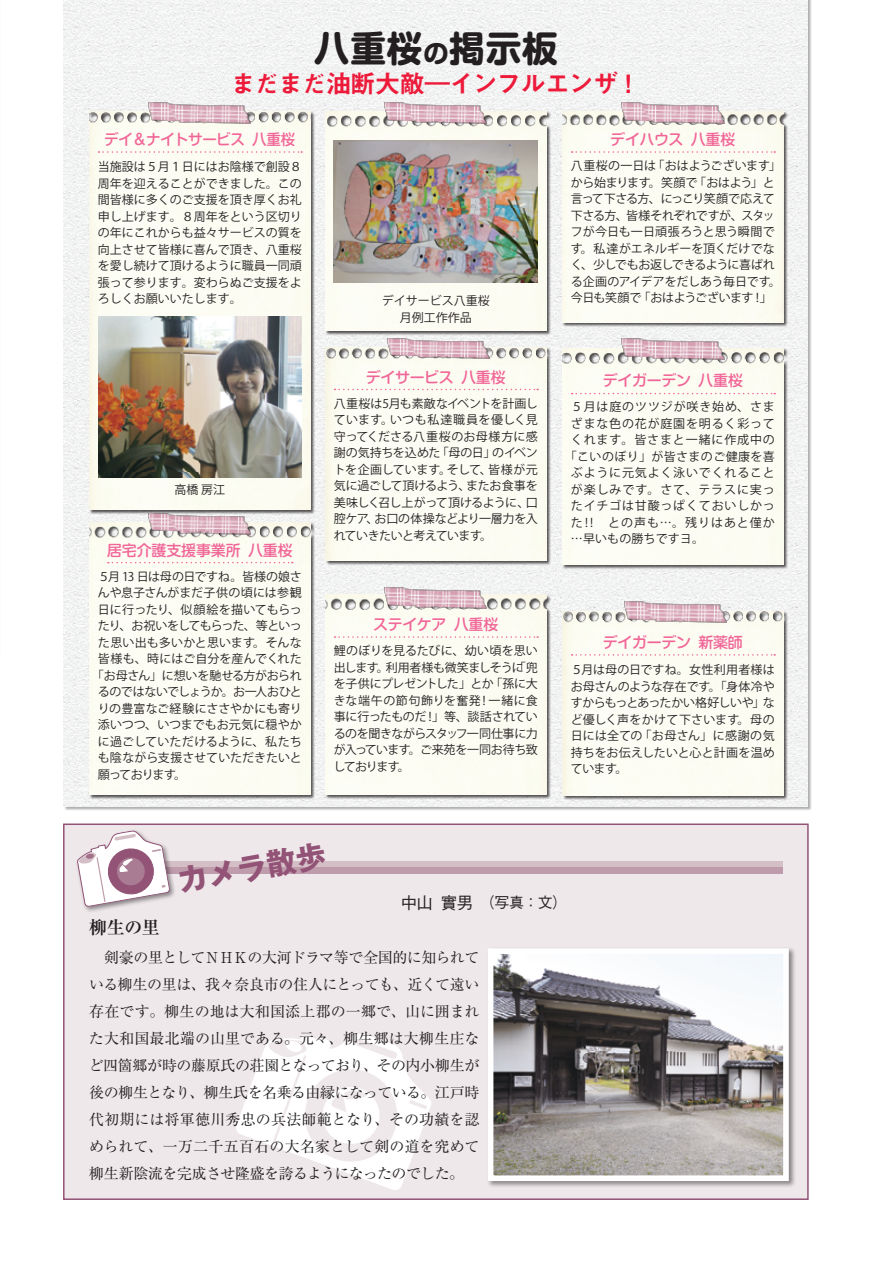
<style>
.page{position:relative;width:893px;height:1263px;background:#fff}
.page>*{position:absolute;margin:0;border:0;box-sizing:border-box;transform-origin:0 0}
.t1{font:700 35.7px "Shin M Go Pro";letter-spacing:.025em;color:#231f20}
.t2{font:700 30px "Gothic MB101 Pr 5";color:#925376}
.t3{font:25.2px "Midashi Go Pr 5 MB31";letter-spacing:-.045em;color:#ed1a3a}
.t4{font:700 18px "Ryumin Pr 5";color:#231f20}
.t5{font:15px/27px "Ryumin Pr 5";letter-spacing:-.025em;color:#231f20;text-align:justify}
.t6{font:500 15px "Shin M Go Pro";letter-spacing:-.015em;color:#f16698}
.t7{font:500 15px "Gothic BBB Pr 5";color:#231f20}
.t8{font:12px/16.5px "Koz Go Pro";color:#231f20;text-align:justify}
.t9{font:12px/16.5px "Koz Go Pro";letter-spacing:-.025em;color:#231f20}
.t10{font:12px "Koz Go Pro";letter-spacing:.065em;color:#231f20}
.t11{font:12px "Koz Go Pro";letter-spacing:.07em;color:#231f20}
.t12{font:12px "Koz Go Pro";letter-spacing:-.07em;color:#231f20}
.t13{font:12px "Koz Go Pro";letter-spacing:-.02em;color:#231f20}
.t14{font:12px "Koz Go Pro";letter-spacing:-.055em;color:#231f20}
.t15{font:12px "Koz Go Pro";letter-spacing:.03em;color:#231f20}
.t16{font:12px "Koz Go Pro";letter-spacing:.075em;color:#231f20}
.t17{font:12px "Koz Go Pro";letter-spacing:.08em;color:#231f20}
.t18{font:12px "Koz Go Pro";letter-spacing:-.06em;color:#231f20}
.s1{font-size:25.2px}
.s2{font-size:16.5px}
</style>
<div class="page">
<div style="left:64px;top:0;width:754px;height:817px;background:#231f20;opacity:.35"></div>
<img style="left:64px;top:0;width:744px;height:807px">
<div style="left:63px;top:823px;width:746px;height:377px;background:#efe8eb;border:2px solid #925376"></div>
<div style="left:89px;top:861px;width:693px;height:6px;background:#d5bfc7"></div>
<div style="left:89px;top:867px;width:693px;height:7px;background:#bf9cac"></div>
<svg style="left:236px;top:1034px;width:195px;height:156px"></svg>
<div style="left:75px;top:828px;width:119px;height:106px;background:#231f20;opacity:.5"></div>
<svg style="left:75px;top:830px;width:95px;height:77px"></svg>
<div style="left:486px;top:946px;width:316px;height:248px;background:#231f20;opacity:.5"></div>
<img style="left:495px;top:955px;width:287px;height:219px">
<div style="left:488px;top:948px;width:301px;height:233px;border:6px solid #fff"></div>
<div style="left:89px;top:111px;width:232px;height:409px;background:#231f20;opacity:.75"></div>
<div style="left:89px;top:111px;width:221px;height:398px;background:#fcfcf3"></div>
<img style="left:149px;top:103px;width:102px;height:20px">
<svg style="left:99px;top:151px;width:203px;height:2px"></svg>
<div style="left:562px;top:112px;width:233px;height:222px;background:#231f20;opacity:.75"></div>
<div style="left:562px;top:111px;width:221px;height:211px;background:#fcfcf3"></div>
<img style="left:622px;top:103px;width:102px;height:20px">
<svg style="left:572px;top:151px;width:203px;height:2px"></svg>
<div style="left:325px;top:112px;width:232px;height:230px;background:#231f20;opacity:.75"></div>
<img style="left:325px;top:111px;width:221px;height:220px">
<img style="left:385px;top:103px;width:102px;height:20px">
<img style="left:334px;top:140px;width:204px;height:142px">
<div style="left:89px;top:522px;width:232px;height:283px;background:#231f20;opacity:.75"></div>
<div style="left:89px;top:522px;width:221px;height:272px;background:#fcfcf3"></div>
<img style="left:149px;top:513px;width:102px;height:21px">
<svg style="left:108px;top:562px;width:185px;height:1px"></svg>
<div style="left:326px;top:347px;width:231px;height:224px;background:#231f20;opacity:.75"></div>
<div style="left:325px;top:347px;width:221px;height:213px;background:#fcfcf3"></div>
<svg style="left:335px;top:389px;width:203px;height:1px"></svg>
<img style="left:388px;top:338px;width:102px;height:21px">
<div style="left:563px;top:611px;width:232px;height:195px;background:#231f20;opacity:.75"></div>
<div style="left:562px;top:611px;width:221px;height:184px;background:#fcfcf3"></div>
<svg style="left:572px;top:654px;width:203px;height:2px"></svg>
<img style="left:625px;top:602px;width:102px;height:20px">
<div style="left:325px;top:595px;width:232px;height:210px;background:#231f20;opacity:.75"></div>
<div style="left:325px;top:594px;width:221px;height:200px;background:#fcfcf3"></div>
<svg style="left:335px;top:636px;width:203px;height:2px"></svg>
<img style="left:385px;top:588px;width:102px;height:20px">
<div style="left:562px;top:349px;width:233px;height:226px;background:#231f20;opacity:.75"></div>
<div style="left:562px;top:348px;width:221px;height:216px;background:#fcfcf3"></div>
<img style="left:622px;top:339px;width:102px;height:20px">
<svg style="left:572px;top:393px;width:203px;height:1px"></svg>
<img style="left:99px;top:317px;width:202px;height:161px">
<h1 class="t1" style="left:314px;top:19px;width:246px">八重桜<span class="s1">の</span>掲示板</h1>
<h3 class="t3" style="left:231px;top:63px;width:412px">まだまだ油断大敵―インフルエンザ！</h3>
<p class="t6" style="left:104px;top:127px;width:193px">デイ＆ナイトサービス 八重桜</p>
<p class="t8" style="left:98px;top:159px;width:205px">当施設は５月１日にはお陰様で創設８周年を迎えることができました。この間皆様に多くのご支援を頂き厚くお礼申し上げます。８周年をという区切りの年にこれからも益々サービスの質を向上させて皆様に喜んで頂き、八重桜を愛し続けて頂けるように職員一同頑張って参ります。変わらぬご支援をよろしくお願いいたします。</p>
<p class="t8" style="left:174px;top:481px;width:52px">高橋 房江</p>
<p class="t6" style="left:107px;top:538px;width:187px">居宅介護支援事業所 八重桜</p>
<p class="t9" style="left:98px;top:569px;width:205px">５月 13 日は母の日ですね。皆様の娘さ</p>
<p class="t8" style="left:98px;top:585px;width:205px">んや息子さんがまだ子供の頃には参観</p>
<p class="t8" style="left:98px;top:602px;width:205px">日に行ったり、似顔絵を描いてもらっ</p>
<p class="t12" style="left:98px;top:618px;width:205px">たり、お祝いをしてもらった、等といっ</p>
<p class="t8" style="left:98px;top:635px;width:205px">た思い出も多いかと思います。そんな</p>
<p class="t8" style="left:98px;top:651px;width:205px">皆様も、時にはご自分を産んでくれた</p>
<p class="t13" style="left:92px;top:668px;width:211px">「お母さん」に想いを馳せる方がおられ</p>
<p class="t14" style="left:98px;top:684px;width:205px">るのではないでしょうか。お一人おひと</p>
<p class="t8" style="left:98px;top:701px;width:205px">りの豊富なご経験にささやかにも寄り</p>
<p class="t8" style="left:98px;top:717px;width:206px">添いつつ、いつまでもお元気に穏やか</p>
<p class="t8" style="left:98px;top:734px;width:206px">に過ごしていただけるように、私たち</p>
<p class="t8" style="left:98px;top:750px;width:206px">も陰ながら支援させていただきたいと</p>
<p class="t18" style="left:98px;top:767px;width:90px">願っております。</p>
<p class="t8" style="left:382px;top:293px;width:110px;text-align:center">デイサービス八重桜月例工作作品</p>
<p class="t6" style="left:366px;top:365px;width:142px">デイサービス 八重桜</p>
<p class="t8" style="left:334px;top:395px;width:206px">八重桜は5月も素敵なイベントを計画しています。いつも私達職員を優しく見守ってくださる八重桜のお母様方に感謝の気持ちを込めた「母の日」のイベントを企画しています。そして、皆様が元気に過ごして頂けるよう、またお食事を美味しく召し上がって頂けるように、口腔ケア、お口の体操などより一層力を入れていきたいと考えています。</p>
<p class="t6" style="left:373px;top:612px;width:127px">ステイケア 八重桜</p>
<p class="t8" style="left:334px;top:643px;width:206px">鯉のぼりを見るたびに、幼い頃を思い出します。利用者様も微笑ましそうに「兜を子供にプレゼントした」とか「孫に大きな端午の節句飾りを奮発！一緒に食事に行ったものだ！」等、談話されているのを聞きながらスタッフ一同仕事に力が入っています。ご来苑を一同お待ち致しております。</p>
<p class="t6" style="left:610px;top:127px;width:127px">デイハウス 八重桜</p>
<p class="t9" style="left:571px;top:158px;width:211px">八重桜の一日は「おはようございます」から始まります。笑顔で「おはよう」と言って下さる方、にっこり笑顔で応えて下さる方、皆様それぞれですが、スタッフが今日も一日頑張ろうと思う瞬間です。私達がエネルギーを頂くだけでなく、少しでもお返しできるように喜ばれる企画のアイデアをだしあう毎日です。今日も笑顔で「おはようございます！」</p>
<p class="t6" style="left:603px;top:368px;width:142px">デイガーデン 八重桜</p>
<p class="t11" style="left:571px;top:399px;width:206px">５月は庭のツツジが咲き始め、さま</p>
<p class="t10" style="left:571px;top:415px;width:206px">ざまな色の花が庭園を明るく彩って</p>
<p class="t11" style="left:571px;top:432px;width:206px">くれます。皆さまと一緒に作成中の</p>
<p class="t15" style="left:565px;top:448px;width:211px">「こいのぼり」が皆さまのご健康を喜</p>
<p class="t10" style="left:571px;top:465px;width:206px">ぶように元気よく泳いでくれること</p>
<p class="t16" style="left:571px;top:481px;width:205px">が楽しみです。さて、テラスに実っ</p>
<p class="t10" style="left:571px;top:498px;width:206px">たイチゴは甘酸っぱくておいしかっ</p>
<p class="t17" style="left:571px;top:514px;width:206px">た‼　との声も…。残りはあと僅か</p>
<p class="t8" style="left:571px;top:531px;width:135px">…早いもの勝ちですヨ。</p>
<p class="t6" style="left:603px;top:630px;width:142px">デイガーデン新薬師</p>
<p class="t8" style="left:571px;top:662px;width:206px">５月は母の日ですね。女性利用者様はお母さんのような存在です。｢身体冷やすからもっとあったかい格好しいや｣など優しく声をかけて下さいます。母の日には全ての「お母さん」に感謝の気持ちをお伝えしたいと心と計画を温めています。</p>
<h2 class="t2" style="left:174px;top:856px;width:152px;rotate:-10deg">カメラ散歩</h2>
<p class="t7" style="left:401px;top:890px;width:168px"><span class="s2">中山 實男</span>　（写真：文）</p>
<h3 class="t4" style="left:89px;top:913px;width:72px">柳生の里</h3>
<p class="t5" style="left:89px;top:943px;width:392px;text-indent:16px">剣豪の里としてＮＨＫの大河ドラマ等で全国的に知られている柳生の里は、我々奈良市の住人にとっても、近くて遠い存在です。柳生の地は大和国添上郡の一郷で、山に囲まれた大和国最北端の山里である。元々、柳生郷は大柳生庄など四箇郷が時の藤原氏の荘園となっており、その内小柳生が後の柳生となり、柳生氏を名乗る由縁になっている。江戸時代初期には将軍徳川秀忠の兵法師範となり、その功績を認められて、一万二千五百石の大名家として剣の道を究めて柳生新陰流を完成させ隆盛を誇るようになったのでした。</p>
</div>
